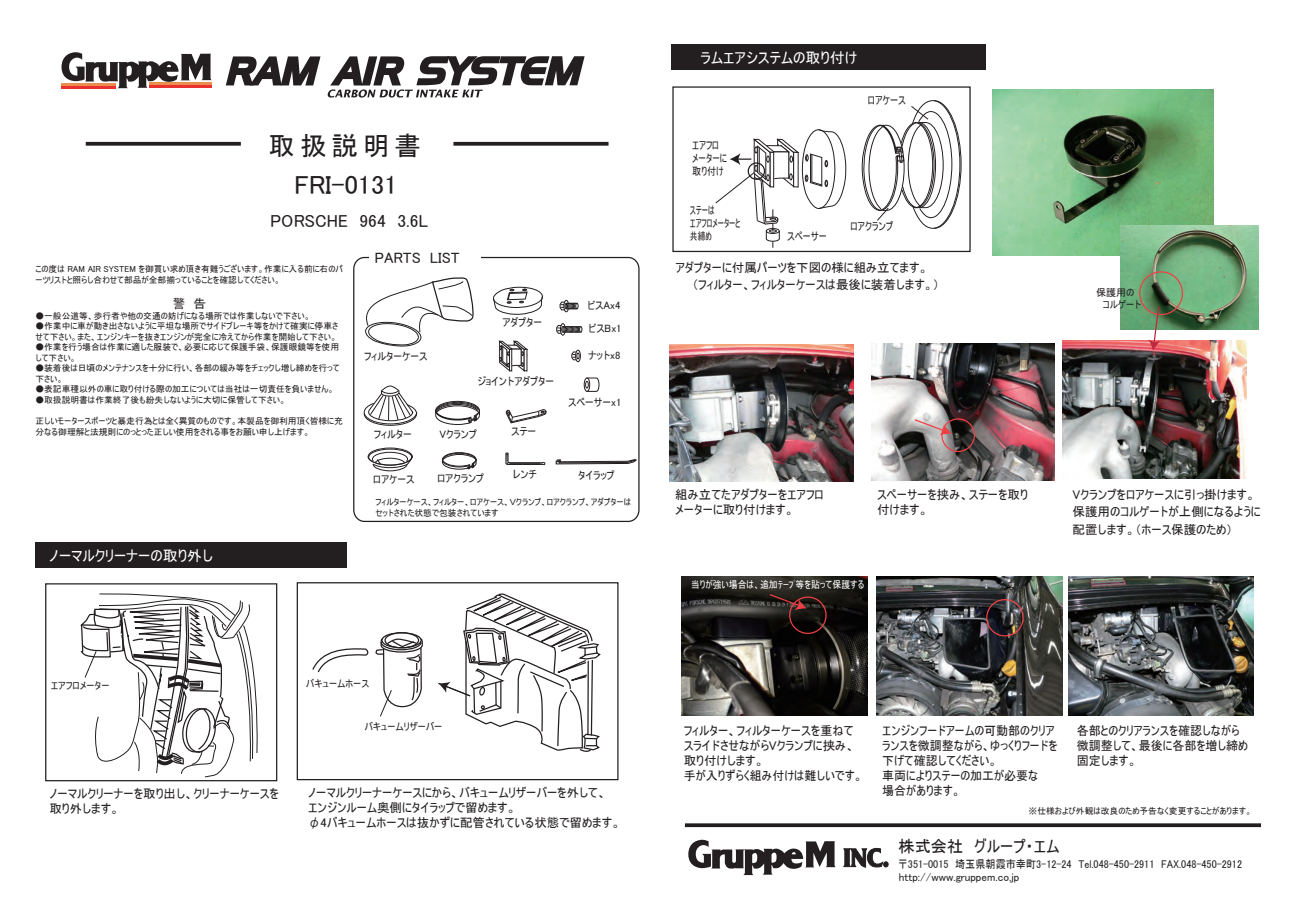
<style>
.page{position:relative;width:1290px;height:907px;background:#fff}
.page>*{position:absolute;margin:0;border:0;box-sizing:border-box;transform-origin:0 0}
.t1{font:26.25px "MS UI Gothic";color:#231f20}
.t2{font:17.5px "MS UI Gothic";color:#231f20}
.t3{font:16.25px "MS UI Gothic";color:#231f20}
.t4{font:15px "MS UI Gothic";color:#fff}
.t5{font:15px "MS UI Gothic";color:#231f20}
.t6{font:12.5px/15px "MS UI Gothic";color:#231f20}
.t7{font:12.5px/15px "MS UI Gothic";color:#231f20;scale:.96 1}
.t8{font:11.25px/12.9px "MS UI Gothic";color:#231f20;scale:.9 1}
.t9{font:11px "MS UI Gothic";color:#231f20;scale:.9 1}
.t10{font:11px/13.1px "MS UI Gothic";color:#231f20;scale:.7 1}
.t11{font:11px/13.1px "MS UI Gothic";color:#231f20;scale:.84 1}
.t12{font:10.62px/23.4px "MS UI Gothic";color:#231f20}
.t13{font:10px "MS UI Gothic";color:#fff;scale:.89 1}
.t14{font:10px/12px "MS UI Gothic";color:#231f20}
.t15{font:9.88px "MS UI Gothic";color:#231f20}
.t16{font:8.75px/10.5px "MS UI Gothic";color:#231f20}
</style>
<div class="page">
<div style="left:575px;top:350px;width:5px;height:12px;border:1px solid #231f20;border-radius:50%"></div>
<svg style="left:571px;top:351px;width:9px;height:9px"></svg>
<div style="left:584px;top:378px;width:6px;height:14px;border:1px solid #231f20;border-radius:50%"></div>
<svg style="left:585px;top:377px;width:14px;height:15px"></svg>
<div style="left:563px;top:300px;width:6px;height:12px;border:1px solid #231f20;border-radius:50%"></div>
<svg style="left:559px;top:301px;width:19px;height:9px"></svg>
<div style="left:560px;top:324px;width:5px;height:11px;background:#524f50;border-radius:50%"></div>
<div style="left:560px;top:323px;width:5px;height:12px;border:1px solid #231f20;border-radius:50%"></div>
<svg style="left:556px;top:325px;width:26px;height:9px"></svg>
<svg style="left:505px;top:452px;width:40px;height:13px"></svg>
<svg style="left:363px;top:385px;width:54px;height:41px"></svg>
<svg style="left:367px;top:448px;width:46px;height:23px"></svg>
<svg style="left:435px;top:401px;width:45px;height:24px"></svg>
<svg style="left:442px;top:452px;width:35px;height:18px"></svg>
<svg style="left:861px;top:100px;width:100px;height:129px"></svg>
<svg style="left:505px;top:409px;width:42px;height:15px"></svg>
<svg style="left:492px;top:286px;width:51px;height:29px"></svg>
<svg style="left:498px;top:340px;width:31px;height:31px"></svg>
<svg style="left:365px;top:277px;width:109px;height:70px"></svg>
<svg style="left:555px;top:459px;width:82px;height:5px"></svg>
<div style="left:353px;top:257px;width:286px;height:265px;border:1px solid #231f20;border-radius:11px"></div>
<div style="left:369px;top:250px;width:111px;height:16px;background:#fff"></div>
<div style="left:35px;top:542px;width:312px;height:25px;background:#231f20"></div>
<div style="left:671px;top:44px;width:315px;height:25px;background:#231f20"></div>
<svg style="left:86px;top:142px;width:155px;height:4px"></svg>
<svg style="left:453px;top:142px;width:155px;height:4px"></svg>
<hr style="left:62px;top:86px;width:54px;height:3px;background:#ea312f">
<svg style="left:62px;top:52px;width:150px;height:36px"></svg>
<svg style="left:843px;top:847px;width:45px;height:21px"></svg>
<svg style="left:688px;top:840px;width:147px;height:35px"></svg>
<svg style="left:685px;top:823px;width:575px;height:4px;fill:#231f20"></svg>
<svg style="left:226px;top:56px;width:94px;height:29px"></svg>
<svg style="left:328px;top:56px;width:256px;height:42px"></svg>
<div style="left:381px;top:632px;width:41px;height:16px;border:1px solid #231f20;border-radius:50%"></div>
<svg style="left:375px;top:637px;width:48px;height:144px"></svg>
<svg style="left:80px;top:593px;width:178px;height:185px"></svg>
<svg style="left:438px;top:593px;width:163px;height:159px"></svg>
<svg style="left:312px;top:648px;width:56px;height:25px"></svg>
<div style="left:672px;top:86px;width:298px;height:166px;border:1px solid #231f20"></div>
<div style="left:45px;top:583px;width:232px;height:198px;border:1px solid #231f20"></div>
<div style="left:297px;top:582px;width:321px;height:198px;border:1px solid #231f20"></div>
<svg style="left:715px;top:129px;width:131px;height:119px"></svg>
<img style="left:992px;top:89px;width:221px;height:166px">
<img style="left:670px;top:344px;width:183px;height:138px">
<img style="left:871px;top:343px;width:183px;height:138px">
<img style="left:1062px;top:340px;width:184px;height:138px">
<img style="left:1120px;top:226px;width:138px;height:103px">
<img style="left:876px;top:577px;width:186px;height:139px">
<img style="left:682px;top:577px;width:185px;height:139px">
<img style="left:1068px;top:577px;width:185px;height:138px">
<div style="left:941px;top:418px;width:34px;height:34px;border:1px solid #ee4043;border-radius:50%"></div>
<div style="left:789px;top:596px;width:37px;height:38px;border:1px solid #ee4043;border-radius:50%"></div>
<div style="left:986px;top:599px;width:37px;height:37px;border:1px solid #ee4043;border-radius:50%"></div>
<div style="left:1139px;top:271px;width:43px;height:44px;border:1px solid #ee4043;border-radius:50%"></div>
<svg style="left:913px;top:418px;width:38px;height:17px"></svg>
<svg style="left:768px;top:593px;width:38px;height:17px"></svg>
<svg style="left:1148px;top:305px;width:12px;height:46px"></svg>
<h1 class="t1" style="left:268px;top:132px;width:154px">取扱説明書</h1>
<h1 class="t1" style="left:294px;top:171px;width:104px">FRI-0131</h1>
<h2 class="t2" style="left:270px;top:212px;width:159px">PORSCHE　964　3.6L</h2>
<h3 class="t5" style="left:375px;top:251px;width:86px">PARTS LIST</h3>
<p class="t16" style="left:35px;top:264px;width:309px">この度は RAM AIR SYSTEM を御買い求め頂き有難うございます。作業に入る前に右のパーツリストと照らし合わせて部品が全部揃っていることを確認してください。</p>
<h3 class="t6" style="left:173px;top:296px;width:35px">警　告</h3>
<p class="t16" style="left:35px;top:311px;width:277px">●一般公道等、歩行者や他の交通の妨げになる場所では作業しないで下さい。</p>
<p class="t16" style="left:35px;top:321px;width:304px">●作業中に車が動き出さないように平坦な場所でサイドブレーキ等をかけて確実に停車させて下さい。また、エンジンキーを抜きエンジンが完全に冷えてから作業を開始して下さい。</p>
<p class="t16" style="left:35px;top:342px;width:305px">●作業を行う場合は作業に適した服装で、必要に応じて保護手袋、保護眼鏡等を使用して下さい。</p>
<p class="t16" style="left:35px;top:363px;width:306px">●装着後は日頃のメンテナンスを十分に行い、各部の緩み等をチェックし増し締めを行って下さい。</p>
<p class="t16" style="left:35px;top:384px;width:300px">●表記車種以外の車に取り付ける際の加工については当社は一切責任を負いません。</p>
<p class="t16" style="left:35px;top:395px;width:252px">●取扱説明書は作業終了後も紛失しないように大切に保管して下さい。</p>
<p class="t16" style="left:35px;top:416px;width:309px">正しいモータースポーツと暴走行為とは全く異質のものです。本製品を御利用頂く皆様に充分なる御理解と法規則にのっとった正しい使用をされる事をお願い申し上げます。</p>
<p class="t12" style="left:502px;top:310px;width:41px">アダプター</p>
<p class="t12" style="left:364px;top:344px;width:65px">フィルターケース</p>
<p class="t12" style="left:477px;top:369px;width:79px">ジョイントアダプター</p>
<p class="t12" style="left:374px;top:423px;width:39px">フィルター</p>
<p class="t12" style="left:439px;top:422px;width:39px">Vクランプ</p>
<p class="t12" style="left:511px;top:419px;width:26px">ステー</p>
<p class="t12" style="left:373px;top:468px;width:42px">ロアケース</p>
<p class="t12" style="left:437px;top:466px;width:48px">ロアクランプ</p>
<p class="t12" style="left:512px;top:462px;width:26px">レンチ</p>
<p class="t12" style="left:587px;top:293px;width:35px">ビスAx4ビスBx1</p>
<p class="t12" style="left:588px;top:343px;width:34px">ナットx8</p>
<p class="t12" style="left:568px;top:390px;width:55px">スペーサーx1</p>
<p class="t12" style="left:578px;top:463px;width:38px">タイラップ</p>
<h3 class="t4" style="left:49px;top:548px;width:165px">ノーマルクリーナーの取り外し</h3>
<p class="t15" style="left:51px;top:681px;width:60px">エアフロメーター</p>
<p class="t16" style="left:375px;top:497px;width:257px">フィルターケース、フィルター、ロアケース、Ｖクランプ、ロアクランプ、アダプターはセットされた状態で包装されています</p>
<p class="t15" style="left:306px;top:679px;width:65px">バキュームホース</p>
<p class="t15" style="left:364px;top:721px;width:79px">バキュームリザーバー</p>
<h3 class="t4" style="left:700px;top:50px;width:158px">ラムエアシステムの取り付け</h3>
<p class="t9" style="left:868px;top:94px;width:44px">ロアケース</p>
<p class="t11" style="left:692px;top:138px;width:43px">エアフロメーターに取り付け</p>
<p class="t10" style="left:690px;top:203px;width:74px">ステーは<br>エアフロメーターと共締め</p>
<p class="t9" style="left:787px;top:230px;width:46px">スペーサー</p>
<p class="t9" style="left:850px;top:221px;width:49px">ロアクランプ</p>
<h3 class="t6" style="left:675px;top:258px;width:265px;line-height:17.5px">アダプターに付属パーツを下図の様に組み立てます。<br>　　（フィルター、フィルターケースは最後に装着します。）</h3>
<p class="t14" style="left:1096px;top:287px;width:47px">保護用の　コルゲート</p>
<h3 class="t6" style="left:675px;top:487px;width:150px">組み立てたアダプターをエアフロメーターに取り付けます。</h3>
<h3 class="t6" style="left:877px;top:487px;width:152px">スペーサーを挟み、ステーを取り付けます。</h3>
<h3 class="t6" style="left:1072px;top:485px;width:189px;line-height:17.5px">Vクランプをロアケースに引っ掛けます。保護用のコルゲートが上側になるように配置します。（ホース保護のため）</h3>
<p class="t13" style="left:691px;top:580px;width:196px">当りが強い場合は、追加ﾃｰﾌﾟ等を貼って保護する</p>
<h3 class="t6" style="left:683px;top:723px;width:181px">フィルター、フィルターケースを重ねてスライドさせながらVクランプに挟み、取り付けします。<br>手が入りずらく組み付けは難しいです。</h3>
<h3 class="t7" style="left:1076px;top:723px;width:180px">各部とのクリアランスを確認しながら微調整して、最後に各部を増し締め固定します。</h3>
<h3 class="t7" style="left:882px;top:723px;width:184px">エンジンフードアームの可動部のクリアランスを微調整ながら、ゆっくりフードを下げて確認してください。<br>車両によりステーの加工が必要な</h3>
<h3 class="t6" style="left:49px;top:786px;width:231px">ノーマルクリーナーを取り出し、クリーナーケースを取り外します。</h3>
<h3 class="t6" style="left:308px;top:785px;width:300px">ノーマルクリーナーケースにから、バキュームリザーバーを外して、</h3>
<h3 class="t7" style="left:882px;top:783px;width:83px">場合があります。</h3>
<h3 class="t6" style="left:308px;top:800px;width:314px">エンジンルーム奥側にタイラップで留めます。<br>φ4バキュームホースは抜かずに配管されている状態で留めます。</h3>
<p class="t16" style="left:1028px;top:805px;width:225px">※仕様および外観は改良のため予告なく変更することがあります。</p>
<h3 class="t3" style="left:898px;top:838px;width:162px">株式会社　グループ・エム</h3>
<p class="t8" style="left:897px;top:857px;width:384px">〒351-0015　埼玉県朝霞市幸町3-12-24　Tel.048-450-2911　FAX.048-450-2912 http://www.gruppem.co.jp</p>
</div>
